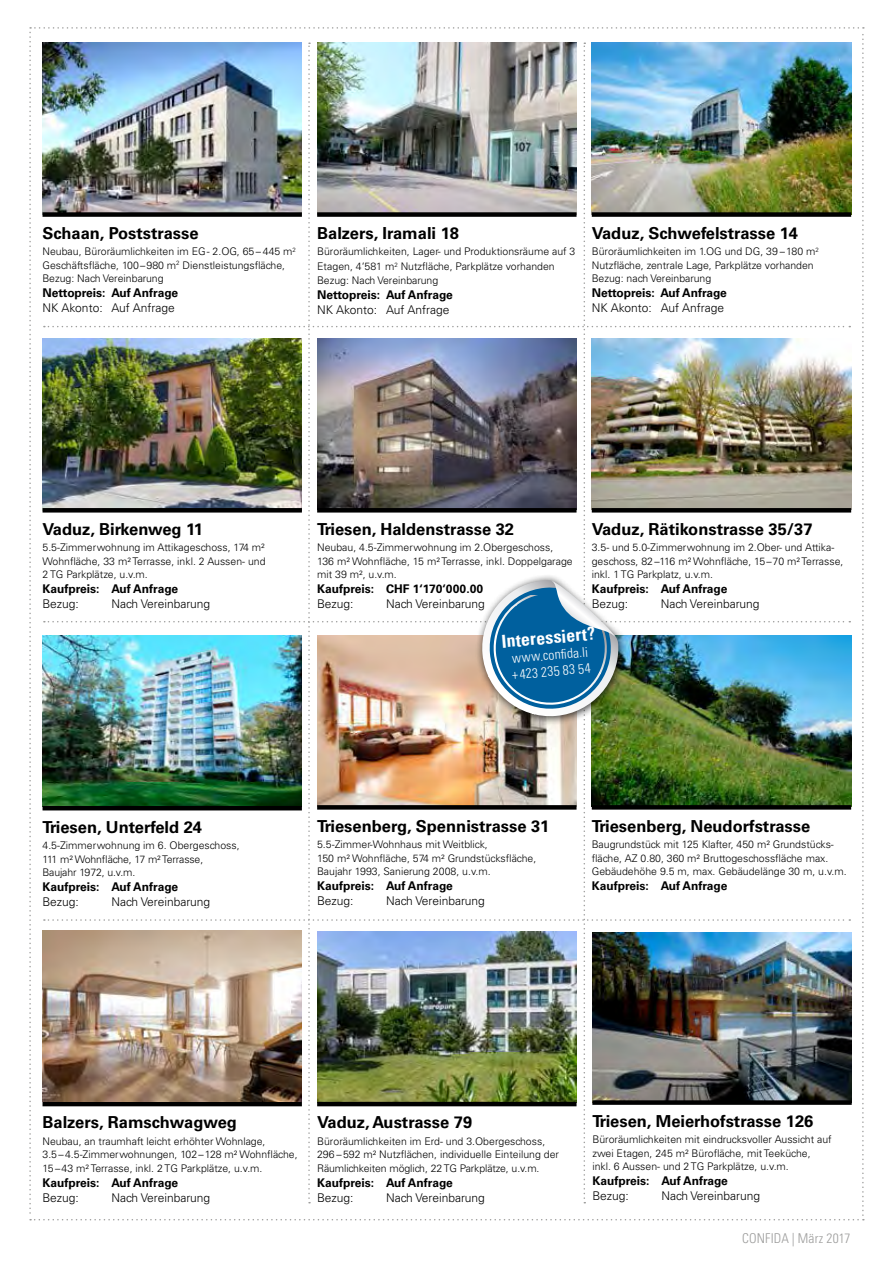
<style>
.page{position:relative;width:893px;height:1263px;background:#fff}
.page>*{position:absolute;margin:0;border:0;box-sizing:border-box;transform-origin:0 0}
.t1{font:700 condensed 18px "Univers";color:#fff}
.t2{font:700 16.5px "Univers";color:#000}
.t3{font:300 condensed 13.5px/16.2px "Univers";color:#fff}
.t4{font:300 condensed 13.5px "Univers";letter-spacing:.01em;color:#9d9d9c}
.t5{font:700 12px "Univers";color:#000}
.t6{font:300 12px "Univers";color:#000}
.t7{font:300 10.5px/13.5px "Univers";color:#000}
</style>
<div class="page">
<img style="left:29px;top:27px;width:835px;height:1193px">
<img style="left:43px;top:930px;width:259px;height:172px">
<h2 class="t2" style="left:43px;top:223px;width:157px">Schaan, Poststrasse</h2>
<p class="t7" style="left:43px;top:245px;width:255px">Neubau, Büroräumlichkeiten im EG- 2.OG, 65– 445 m<sup>2<br></sup>Geschäftsfläche, 100–980 m<sup>2</sup> Dienstleistungsfläche,<br>Bezug: Nach Vereinbarung</p>
<p class="t5" style="left:43px;top:286px;width:137px">Nettopreis: Auf Anfrage</p>
<p class="t6" style="left:43px;top:301px;width:134px">NK Akonto: Auf Anfrage</p>
<h2 class="t2" style="left:317px;top:223px;width:143px">Balzers, Iramali 18</h2>
<p class="t7" style="left:317px;top:244px;width:260px;line-height:15px">Büroräumlichkeiten, Lager- und Produktionsräume auf 3<br>Etagen, 4‘581 m<sup>2</sup> Nutzfläche, Parkplätze vorhanden</p>
<p class="t7" style="left:317px;top:273px;width:123px">Bezug: Nach Vereinbarung</p>
<p class="t5" style="left:317px;top:287px;width:137px">Nettopreis: Auf Anfrage</p>
<p class="t6" style="left:317px;top:302px;width:134px">NK Akonto: Auf Anfrage</p>
<h2 class="t2" style="left:592px;top:223px;width:208px">Vaduz, Schwefelstrasse 14</h2>
<p class="t7" style="left:592px;top:245px;width:229px">Büroräumlichkeiten im 1.OG und DG, 39 –180 m<sup>2<br></sup>Nutzfläche, zentrale Lage, Parkplätze vorhanden<br>Bezug: nach Vereinbarung</p>
<p class="t5" style="left:592px;top:286px;width:137px">Nettopreis: Auf Anfrage</p>
<p class="t6" style="left:592px;top:301px;width:134px">NK Akonto: Auf Anfrage</p>
<h2 class="t2" style="left:43px;top:519px;width:162px">Vaduz, Birkenweg 11</h2>
<p class="t7" style="left:43px;top:541px;width:224px;text-align:justify">5.5-Zimmerwohnung im Attikageschoss, 174 m²<br>Wohnfläche, 33 m² Terrasse, inkl. 2 Aussen- und 2 TG Parkplätze, u.v.m.</p>
<p class="t5" style="left:43px;top:582px;width:137px">Kaufpreis: Auf Anfrage</p>
<p class="t6" style="left:43px;top:597px;width:38px">Bezug:</p>
<p class="t6" style="left:112px;top:597px;width:100px">Nach Vereinbarung</p>
<h2 class="t2" style="left:317px;top:519px;width:198px">Triesen, Haldenstrasse 32</h2>
<p class="t7" style="left:317px;top:541px;width:257px">Neubau, 4.5-Zimmerwohnung im 2.Obergeschoss,<br>136 m² Wohnfläche, 15 m² Terrasse, inkl. Doppelgarage mit 39 m², u.v.m.</p>
<p class="t5" style="left:317px;top:582px;width:168px">Kaufpreis: CHF 1‘170‘000.00</p>
<p class="t6" style="left:317px;top:597px;width:38px">Bezug:</p>
<p class="t6" style="left:386px;top:597px;width:100px">Nach Vereinbarung</p>
<h2 class="t2" style="left:592px;top:519px;width:222px">Vaduz, Rätikonstrasse 35/37</h2>
<p class="t7" style="left:592px;top:541px;width:253px">3.5- und 5.0-Zimmerwohnung im 2.Ober- und Attika&shy;geschoss, 82–116 m² Wohnfläche, 15–70 m² Terrasse, inkl. 1 TG Parkplatz, u.v.m.</p>
<p class="t5" style="left:592px;top:582px;width:137px">Kaufpreis: Auf Anfrage</p>
<p class="t6" style="left:592px;top:597px;width:38px">Bezug:</p>
<p class="t6" style="left:661px;top:597px;width:100px">Nach Vereinbarung</p>
<h1 class="t1" style="left:501px;top:630px;width:95px;rotate:-5deg">Interessiert?</h1>
<p class="t3" style="left:510px;top:650px;width:80px;rotate:-5deg">www.confi da.li +423 235 83 54</p>
<h2 class="t2" style="left:43px;top:817px;width:161px">Triesen, Unterfeld 24</h2>
<p class="t7" style="left:43px;top:839px;width:199px">4.5-Zimmerwohnung im 6. Obergeschoss,<br>111 m² Wohnfläche, 17 m² Terrasse,<br>Baujahr 1972, u.v.m.</p>
<p class="t5" style="left:43px;top:880px;width:137px">Kaufpreis: Auf Anfrage</p>
<p class="t6" style="left:43px;top:895px;width:38px">Bezug:</p>
<p class="t6" style="left:112px;top:895px;width:100px">Nach Vereinbarung</p>
<h2 class="t2" style="left:317px;top:816px;width:234px">Triesenberg, Spennistrasse 31</h2>
<p class="t7" style="left:317px;top:838px;width:221px">5.5-Zimmer-Wohnhaus mit Weitblick,<br>150 m² Wohnfläche, 574 m² Grundstücksfläche,<br>Baujahr 1993, Sanierung 2008, u.v.m.</p>
<p class="t5" style="left:317px;top:879px;width:137px">Kaufpreis: Auf Anfrage</p>
<p class="t6" style="left:317px;top:894px;width:38px">Bezug:</p>
<p class="t6" style="left:386px;top:894px;width:100px">Nach Vereinbarung</p>
<h2 class="t2" style="left:592px;top:816px;width:220px">Triesenberg, Neudorfstrasse</h2>
<p class="t7" style="left:592px;top:838px;width:256px">Baugrundstück mit 125 Klafter, 450 m² Grundstücks&shy;fläche, AZ 0.80, 360 m² Bruttogeschossfläche max.<br>Gebäudehöhe 9.5 m, max. Gebäudelänge 30 m, u.v.m.</p>
<p class="t5" style="left:592px;top:879px;width:137px">Kaufpreis: Auf Anfrage</p>
<h2 class="t2" style="left:43px;top:1113px;width:196px">Balzers, Ramschwagweg</h2>
<p class="t7" style="left:43px;top:1134px;width:257px">Neubau, an traumhaft leicht erhöhter Wohnlage,<br>3.5– 4.5-Zimmerwohnungen, 102–128 m² Wohnfläche,<br>15 –43 m² Terrasse, inkl. 2 TG Parkplätze, u.v.m.</p>
<p class="t5" style="left:43px;top:1176px;width:137px">Kaufpreis: Auf Anfrage</p>
<p class="t6" style="left:43px;top:1190px;width:38px">Bezug:</p>
<p class="t6" style="left:112px;top:1190px;width:100px">Nach Vereinbarung</p>
<h2 class="t2" style="left:317px;top:1113px;width:157px">Vaduz, Austrasse 79</h2>
<p class="t7" style="left:317px;top:1134px;width:243px">Büroräumlichkeiten im Erd- und 3.Obergeschoss,<br>296 – 592 m² Nutzflächen, individuelle Einteilung der<br>Räumlichkeiten möglich, 22 TG Parkplätze, u.v.m.</p>
<p class="t5" style="left:317px;top:1176px;width:137px">Kaufpreis: Auf Anfrage</p>
<p class="t6" style="left:317px;top:1190px;width:38px">Bezug:</p>
<p class="t6" style="left:386px;top:1190px;width:100px">Nach Vereinbarung</p>
<h2 class="t2" style="left:592px;top:1111px;width:223px">Triesen, Meierhofstrasse 126</h2>
<p class="t7" style="left:592px;top:1133px;width:241px">Büroräumlichkeiten mit eindrucksvoller Aussicht auf zwei Etagen, 245 m² Bürofläche, mit Teeküche, inkl. 6 Aussen- und 2 TG Parkplätze, u.v.m.</p>
<p class="t5" style="left:592px;top:1174px;width:137px">Kaufpreis: Auf Anfrage</p>
<p class="t6" style="left:592px;top:1189px;width:38px">Bezug:</p>
<p class="t6" style="left:661px;top:1189px;width:100px">Nach Vereinbarung</p>
<p class="t4" style="left:742px;top:1230px;width:110px">CONFIDA | März 2017</p>
</div>
